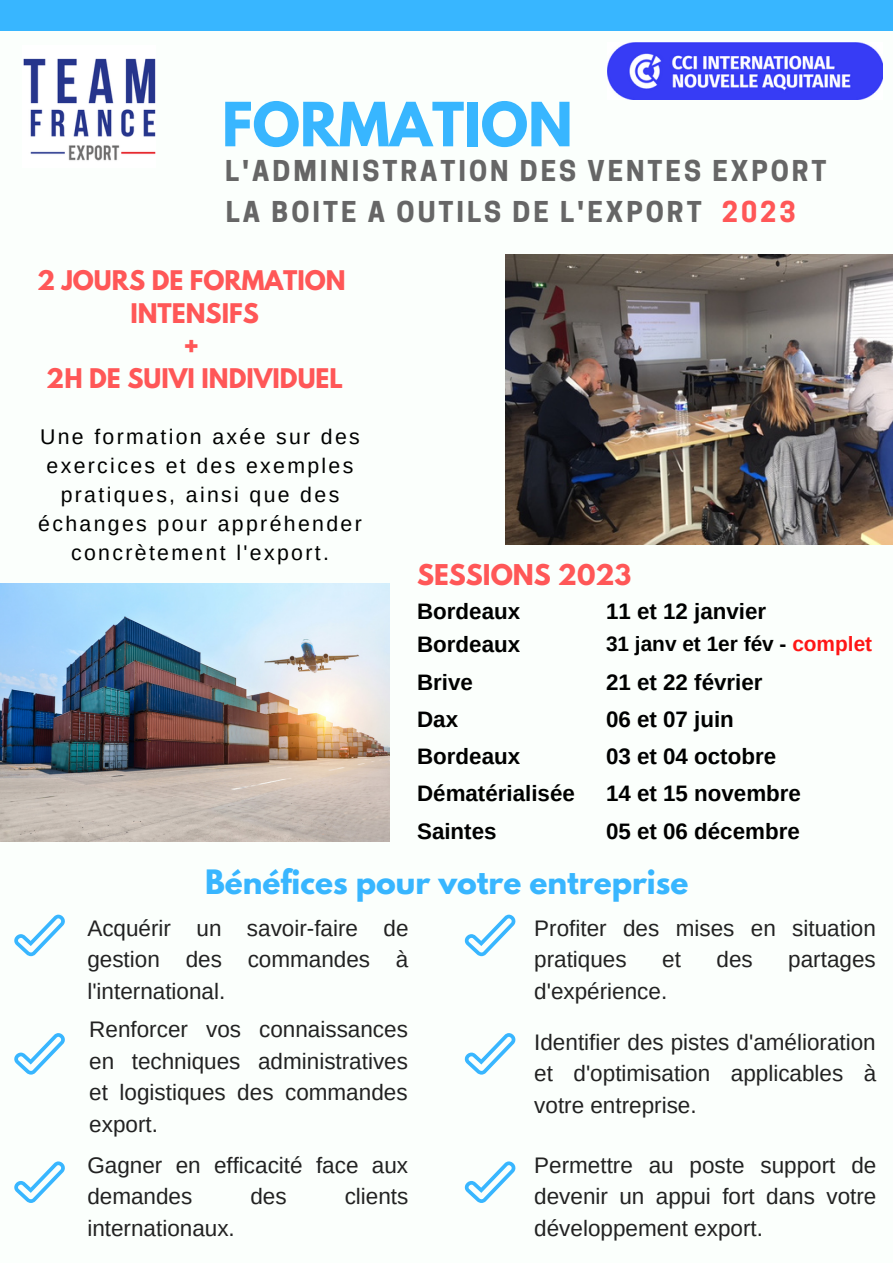
<style>
.page{position:relative;width:893px;height:1264px;background:#fff}
.page>*{position:absolute;margin:0;border:0;box-sizing:border-box;transform-origin:0 0}
.t1{font:700 54px "League Spartan";color:#38b6ff}
.t2{font:700 29.7px "League Spartan";color:#38b6ff}
.t3{font:700 27px "Cooper Hewitt";letter-spacing:.11em;color:#666}
.t4{font:700 27px "Cooper Hewitt";color:#ff5757}
.t5{font:700 25.35px "League Spartan";color:#ff5757}
.t6{font:700 24px/32.5px "League Spartan";color:#ff5757;text-align:center}
.t7{font:22.5px/31.5px "Arimo";color:#222;text-align:justify}
.t8{font:700 22.35px "Arimo";color:#000}
.t9{font:21.3px/29px "Arimo";letter-spacing:.11em;color:#000;text-align:center}
.t10{font:700 20.85px "Arimo";color:#000}
.s1{color:#ff1616}
</style>
<div class="page">
<div style="left:0;top:0;width:892px;height:1262px;background:#fbfffc"></div>
<div style="left:0;top:0;width:892px;height:30px;background:#38b6ff"></div>
<svg style="left:14px;top:914px;width:51px;height:42px"></svg>
<img style="left:505px;top:255px;width:387px;height:290px">
<img style="left:0;top:584px;width:389px;height:257px">
<svg style="left:14px;top:1033px;width:51px;height:41px"></svg>
<svg style="left:14px;top:1161px;width:51px;height:41px"></svg>
<svg style="left:465px;top:914px;width:50px;height:42px"></svg>
<svg style="left:465px;top:1033px;width:50px;height:41px"></svg>
<svg style="left:465px;top:1161px;width:50px;height:41px"></svg>
<img style="left:23px;top:58px;width:132px;height:103px">
<img style="left:607px;top:43px;width:275px;height:56px">
<h1 class="t1" style="left:222px;top:98px;width:352px">FORMATION</h1>
<p class="t3" style="left:225px;top:160px;width:603px">L'ADMINISTRATION DES VENTES EXPORT</p>
<p class="t3" style="left:226px;top:202px;width:477px">LA BOITE A OUTILS DE L'EXPORT</p>
<p class="t6" style="left:37px;top:267px;width:310px">2 JOURS DE FORMATION<br>INTENSIFS<br>+<br>2H DE SUIVI INDIVIDUEL</p>
<p class="t9" style="left:38px;top:422px;width:325px">Une formation axée sur des exercices et des exemples pratiques, ainsi que des échanges pour appréhender concrètement l'export.</p>
<p class="t5" style="left:417px;top:562px;width:216px">SESSIONS 2023</p>
<p class="t4" style="left:721px;top:202px;width:75px">2023</p>
<p class="t8" style="left:417px;top:599px;width:105px">Bordeaux</p>
<p class="t8" style="left:606px;top:599px;width:162px">11 et 12 janvier</p>
<p class="t8" style="left:417px;top:632px;width:105px">Bordeaux</p>
<p class="t10" style="left:606px;top:632px;width:268px">31 janv et 1er fév - <span class="s1">complet</span></p>
<p class="t8" style="left:417px;top:669px;width:57px">Brive</p>
<p class="t8" style="left:417px;top:706px;width:42px">Dax</p>
<p class="t8" style="left:606px;top:669px;width:158px">21 et 22 février</p>
<p class="t8" style="left:606px;top:707px;width:129px">06 et 07 juin</p>
<p class="t8" style="left:417px;top:743px;width:105px">Bordeaux</p>
<p class="t8" style="left:606px;top:744px;width:172px">03 et 04 octobre</p>
<p class="t8" style="left:417px;top:781px;width:159px">Dématérialisée</p>
<p class="t8" style="left:606px;top:781px;width:196px">14 et 15 novembre</p>
<p class="t8" style="left:417px;top:818px;width:81px">Saintes</p>
<p class="t8" style="left:606px;top:818px;width:195px">05 et 06 décembre</p>
<h2 class="t2" style="left:205px;top:867px;width:485px">Bénéfices pour votre entreprise</h2>
<p class="t7" style="left:87px;top:912px;width:322px">Acquérir un savoir-faire de gestion des commandes à l'international.</p>
<p class="t7" style="left:534px;top:1026px;width:343px">Identifier des pistes d'amélioration et d'optimisation applicables à votre entreprise.</p>
<p class="t7" style="left:87px;top:1149px;width:322px">Gagner en efficacité face aux demandes</p>
<p class="t7" style="left:534px;top:912px;width:343px">Profiter des mises en situation pratiques</p>
<p class="t7" style="left:662px;top:943px;width:20px">et</p>
<p class="t7" style="left:716px;top:943px;width:38px">des</p>
<p class="t7" style="left:788px;top:943px;width:89px">partages</p>
<p class="t7" style="left:534px;top:975px;width:134px">d'expérience.</p>
<p class="t7" style="left:89px;top:1013px;width:320px">Renforcer vos connaissances en techniques administratives et logistiques des commandes export.</p>
<p class="t7" style="left:534px;top:1149px;width:344px">Permettre au poste support de devenir un appui fort dans votre développement export.</p>
<p class="t7" style="left:250px;top:1180px;width:38px">des</p>
<p class="t7" style="left:344px;top:1180px;width:65px">clients</p>
<p class="t7" style="left:87px;top:1212px;width:149px">internationaux.</p>
</div>
